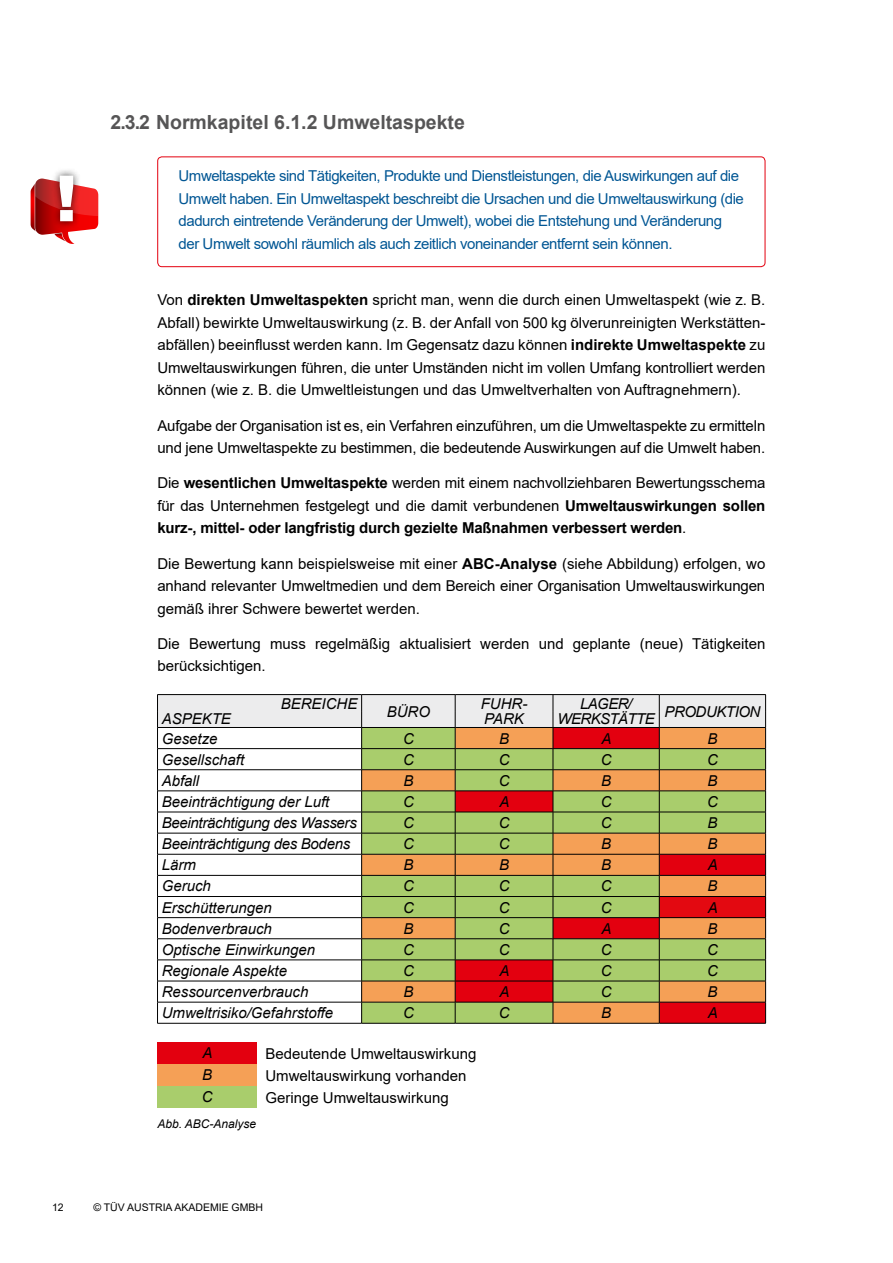
<style>
.page{position:relative;width:893px;height:1263px;background:#fff}
.page>*{position:absolute;margin:0;border:0;box-sizing:border-box;transform-origin:0 0}
.t1{font:700 19.5px "Arial";color:#565556}
.t2{font:15px/22.5px "Arial";color:#000;text-align:justify}
.t3{font:15px/22.5px "Arial";letter-spacing:-.03em;color:#005694}
.t4{font:italic 15px/15px "Arial";color:#000}
.t5{font:700 15px/22.5px "Arial";letter-spacing:-.01em;color:#000;text-align:justify}
.t6{font:italic 15px "Arial";letter-spacing:-.02em;color:#000}
.t7{font:italic 15px/15px "Arial";letter-spacing:-.04em;color:#000;text-align:center}
.t8{font:italic 15px "Arial";letter-spacing:-.03em;color:#000}
.t9{font:italic 12px "Arial";color:#000}
.t10{font:10.5px "Arial";color:#000}
.s1{font-weight:700}
.s2{font-weight:400}
</style>
<div class="page">
<svg style="left:157px;top:694px;width:609px;height:329px"></svg>
<hr style="left:157px;top:1023px;width:205px;height:1px;background:#000">
<hr style="left:362px;top:1023px;width:93px;height:1px;background:#000">
<hr style="left:455px;top:1023px;width:98px;height:1px;background:#000">
<hr style="left:553px;top:1023px;width:106px;height:1px;background:#000">
<hr style="left:659px;top:1023px;width:107px;height:1px;background:#000">
<div style="left:157px;top:1042px;width:100px;height:22px;background:#e3000f"></div>
<div style="left:157px;top:1064px;width:100px;height:22px;background:#f5a056"></div>
<div style="left:157px;top:1086px;width:100px;height:22px;background:#a9cd6c"></div>
<div style="left:157px;top:156px;width:608px;height:111px;border:1px solid #e3000f;border-radius:4px"></div>
<div style="left:52px;top:168px;width:29px;height:61px;background:#000;opacity:.75"></div>
<svg style="left:31px;top:176px;width:68px;height:68px"></svg>
<h1 class="t1" style="left:111px;top:108px;width:356px">2.3.2 Normkapitel 6.1.2 Umweltaspekte</h1>
<p class="t3" style="left:179px;top:165px;width:567px">Umweltaspekte sind Tätigkeiten, Produkte und Dienstleistungen, die Auswirkungen auf die Umwelt haben. Ein Umweltaspekt beschreibt die Ursachen und die Umweltauswirkung (die dadurch eintretende Veränderung der Umwelt), wobei die Entstehung und Veränderung der Umwelt sowohl räumlich als auch zeitlich voneinander entfernt sein können.</p>
<p class="t2" style="left:157px;top:289px;width:610px">Von <span class="s1">direkten Umweltaspekten</span> spricht man, wenn die durch einen Umweltaspekt (wie z. B.<br>Abfall) bewirkte Umweltauswirkung (z. B. der Anfall von 500 kg ölverunreinigten Werkstätten&shy;abfällen) beeinflusst werden kann. Im Gegensatz dazu können <span class="s1">indirekte Umweltaspekte</span> zu Umweltauswirkungen führen, die unter Umständen nicht im vollen Umfang kontrolliert werden können (wie z. B. die Umweltleistungen und das Umweltverhalten von Auftragnehmern).</p>
<p class="t2" style="left:157px;top:414px;width:609px">Aufgabe der Organisation ist es, ein Verfahren einzuführen, um die Umweltaspekte zu ermitteln und jene Umweltaspekte zu bestimmen, die bedeutende Auswirkungen auf die Umwelt haben.</p>
<p class="t5" style="left:157px;top:472px;width:610px"><span class="s2">Die</span> wesentlichen Umweltaspekte <span class="s2">werden mit einem nachvollziehbaren Bewertungsschema für das Unternehmen festgelegt und die damit verbundenen</span> Umweltauswirkungen sollen kurz-, mittel- oder langfristig durch gezielte Maßnahmen verbessert werden<span class="s2">.</span></p>
<p class="t2" style="left:157px;top:552px;width:610px">Die Bewertung kann beispielsweise mit einer <span class="s1">ABC-Analyse</span> (siehe Abbildung) erfolgen, wo anhand relevanter Umweltmedien und dem Bereich einer Organisation Umweltauswirkungen gemäß ihrer Schwere bewertet werden.</p>
<p class="t2" style="left:157px;top:632px;width:610px">Die Bewertung muss regelmäßig aktualisiert werden und geplante (neue) Tätigkeiten berücksichtigen.</p>
<p class="t4" style="left:281px;top:696px;width:78px">BEREICHE</p>
<p class="t4" style="left:387px;top:704px;width:45px">BÜRO</p>
<p class="t4" style="left:481px;top:696px;width:48px">FUHR-<br>PARK</p>
<p class="t7" style="left:558px;top:696px;width:99px">LAGER/<br>WERKSTÄTTE</p>
<p class="t8" style="left:664px;top:701px;width:97px">PRODUKTION</p>
<p class="t4" style="left:162px;top:709px;width:71px;line-height:19.5px">ASPEKTE<br>Gesetze</p>
<p class="t4" style="left:403px;top:731px;width:12px">C</p>
<p class="t4" style="left:499px;top:731px;width:12px">B</p>
<p class="t4" style="left:601px;top:731px;width:12px">A</p>
<p class="t4" style="left:707px;top:731px;width:12px">B</p>
<p class="t4" style="left:162px;top:752px;width:84px">Gesellschaft</p>
<p class="t4" style="left:403px;top:752px;width:12px">C</p>
<p class="t4" style="left:499px;top:752px;width:12px">C</p>
<p class="t4" style="left:601px;top:752px;width:12px">C</p>
<p class="t4" style="left:707px;top:752px;width:12px">C</p>
<p class="t4" style="left:162px;top:773px;width:39px">Abfall</p>
<p class="t4" style="left:403px;top:773px;width:12px">B</p>
<p class="t4" style="left:499px;top:773px;width:12px">C</p>
<p class="t4" style="left:601px;top:773px;width:12px">B</p>
<p class="t4" style="left:707px;top:773px;width:12px">B</p>
<p class="t4" style="left:162px;top:794px;width:169px">Beeinträchtigung der Luft</p>
<p class="t4" style="left:403px;top:794px;width:12px">C</p>
<p class="t4" style="left:499px;top:794px;width:12px">A</p>
<p class="t4" style="left:601px;top:794px;width:12px">C</p>
<p class="t4" style="left:707px;top:794px;width:12px">C</p>
<p class="t6" style="left:162px;top:813px;width:197px">Beeinträchtigung des Wassers</p>
<p class="t4" style="left:403px;top:815px;width:12px">C</p>
<p class="t4" style="left:499px;top:815px;width:12px">C</p>
<p class="t4" style="left:601px;top:815px;width:12px">C</p>
<p class="t4" style="left:707px;top:815px;width:12px">B</p>
<p class="t6" style="left:162px;top:834px;width:190px">Beeinträchtigung des Bodens</p>
<p class="t4" style="left:403px;top:836px;width:12px">C</p>
<p class="t4" style="left:499px;top:836px;width:12px">C</p>
<p class="t4" style="left:601px;top:836px;width:12px">B</p>
<p class="t4" style="left:707px;top:836px;width:12px">B</p>
<p class="t4" style="left:162px;top:858px;width:36px">Lärm</p>
<p class="t4" style="left:403px;top:858px;width:12px">B</p>
<p class="t4" style="left:499px;top:858px;width:12px">B</p>
<p class="t4" style="left:601px;top:858px;width:12px">B</p>
<p class="t4" style="left:708px;top:858px;width:12px">A</p>
<p class="t4" style="left:162px;top:879px;width:51px">Geruch</p>
<p class="t4" style="left:403px;top:879px;width:12px">C</p>
<p class="t4" style="left:499px;top:879px;width:12px">C</p>
<p class="t4" style="left:601px;top:879px;width:12px">C</p>
<p class="t4" style="left:707px;top:879px;width:12px">B</p>
<p class="t4" style="left:162px;top:900px;width:112px">Erschütterungen</p>
<p class="t4" style="left:403px;top:900px;width:12px">C</p>
<p class="t4" style="left:499px;top:900px;width:12px">C</p>
<p class="t4" style="left:601px;top:900px;width:12px">C</p>
<p class="t4" style="left:708px;top:900px;width:12px">A</p>
<p class="t4" style="left:162px;top:921px;width:112px">Bodenverbrauch</p>
<p class="t4" style="left:403px;top:921px;width:12px">B</p>
<p class="t4" style="left:499px;top:921px;width:12px">C</p>
<p class="t4" style="left:601px;top:921px;width:12px">A</p>
<p class="t4" style="left:707px;top:921px;width:12px">B</p>
<p class="t4" style="left:162px;top:942px;width:155px">Optische Einwirkungen</p>
<p class="t4" style="left:403px;top:942px;width:12px">C</p>
<p class="t4" style="left:499px;top:942px;width:12px">C</p>
<p class="t4" style="left:601px;top:942px;width:12px">C</p>
<p class="t4" style="left:707px;top:942px;width:12px">C</p>
<p class="t4" style="left:162px;top:963px;width:127px">Regionale Aspekte</p>
<p class="t4" style="left:403px;top:963px;width:12px">C</p>
<p class="t4" style="left:499px;top:963px;width:12px">A</p>
<p class="t4" style="left:601px;top:963px;width:12px">C</p>
<p class="t4" style="left:707px;top:963px;width:12px">C</p>
<p class="t4" style="left:162px;top:984px;width:148px">Ressourcenverbrauch</p>
<p class="t4" style="left:403px;top:984px;width:12px">B</p>
<p class="t4" style="left:499px;top:984px;width:12px">A</p>
<p class="t4" style="left:601px;top:984px;width:12px">C</p>
<p class="t4" style="left:707px;top:984px;width:12px">B</p>
<p class="t4" style="left:162px;top:1005px;width:173px">Umweltrisiko/Gefahrstoffe</p>
<p class="t4" style="left:403px;top:1005px;width:12px">C</p>
<p class="t4" style="left:499px;top:1005px;width:12px">C</p>
<p class="t4" style="left:601px;top:1005px;width:12px">B</p>
<p class="t4" style="left:708px;top:1005px;width:12px">A</p>
<p class="t4" style="left:202px;top:1046px;width:12px">A</p>
<p class="t2" style="left:265px;top:1042px;width:212px">Bedeutende Umweltauswirkung</p>
<p class="t4" style="left:202px;top:1068px;width:12px">B</p>
<p class="t2" style="left:265px;top:1064px;width:202px">Umweltauswirkung vorhanden</p>
<p class="t4" style="left:202px;top:1090px;width:12px">C</p>
<p class="t2" style="left:265px;top:1086px;width:185px">Geringe Umweltauswirkung</p>
<p class="t9" style="left:157px;top:1116px;width:100px">Abb. ABC-Analyse</p>
<p class="t10" style="left:52px;top:1200px;width:13px">12</p>
<p class="t10" style="left:93px;top:1200px;width:171px">© TÜV AUSTRIA AKADEMIE GMBH</p>
</div>
